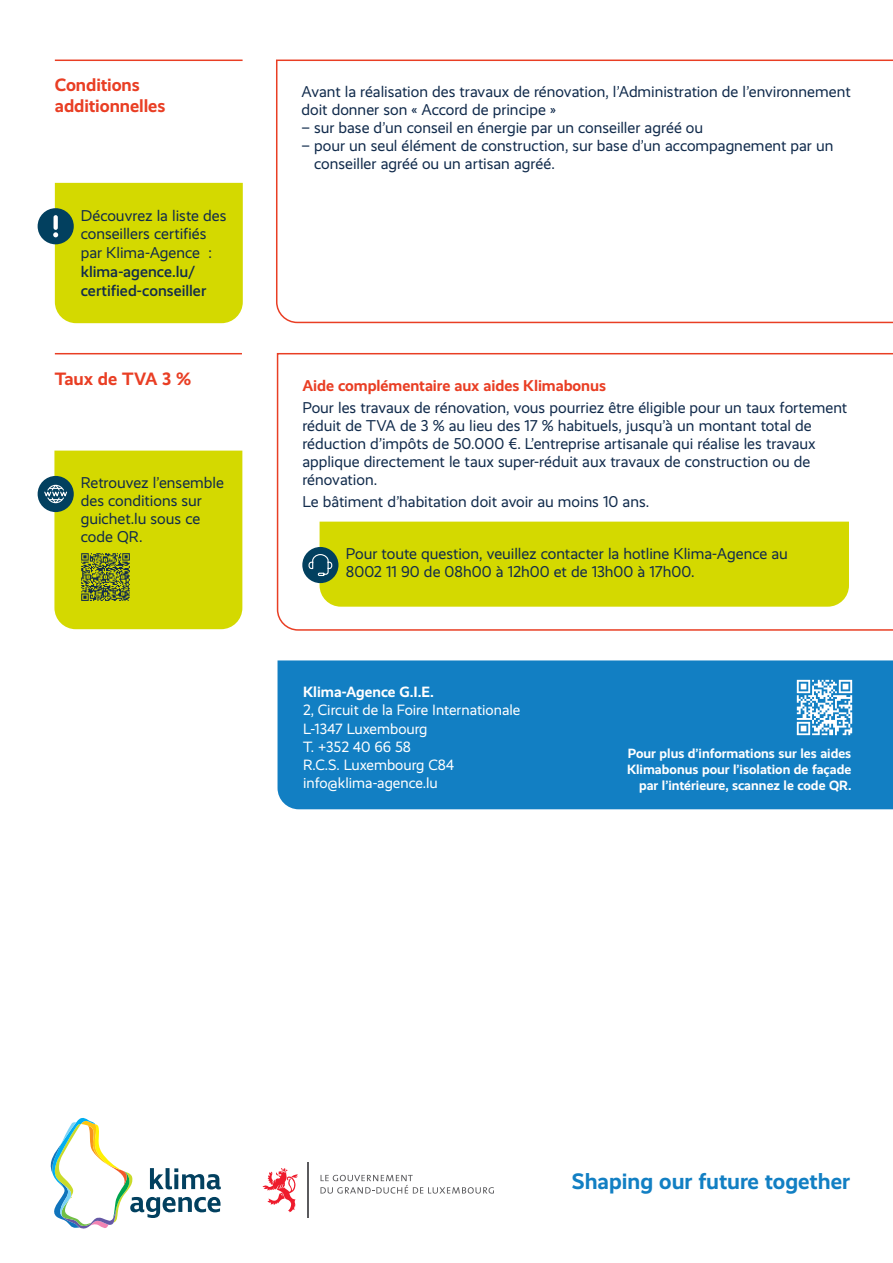
<style>
.page{position:relative;width:893px;height:1263px;background:#fff}
.page>*{position:absolute;margin:0;border:0;box-sizing:border-box;transform-origin:0 0}
.t1{font:700 22.5px "Realist";color:#127fc3}
.Sous-titre{font:700 18px/21px "Realist";letter-spacing:-.005em;color:#e93e24}
.Texte_courant{font:15.75px/18px "Realist";color:#112b4c}
.Sous-titre___mobilité_électrique{font:15.75px/18.9px "Realist";color:#112b4c}
.Texte_courant-2{font:700 15.75px "Realist";letter-spacing:-.005em;color:#e93e24}
.t2{font:15px "Realist";color:#fff}
.t3{font:700 15px "Realist";color:#fff}
.t4{font:700 13.5px/16.2px "Realist";color:#fff;text-align:right}
.s1{font-weight:500}
</style>
<div class="page">
<hr style="left:308px;top:1162px;width:1px;height:56px;background:#5a5a5d">
<svg style="left:262px;top:1168px;width:36px;height:44px"></svg>
<svg style="left:320px;top:1175px;width:174px;height:18px"></svg>
<svg style="left:50px;top:1117px;width:171px;height:112px"></svg>
<div style="left:278px;top:660px;width:615px;height:149px;background:#127fc3"></div>
<svg style="left:276px;top:353px;width:617px;height:278px"></svg>
<hr style="left:55px;top:353px;width:187px;height:1px;background:#e93e24">
<div style="left:302px;top:547px;width:36px;height:36px;background:#02405f;border-radius:50%"></div>
<div style="left:308px;top:522px;width:541px;height:85px;background:#d4d900"></div>
<div style="left:38px;top:208px;width:36px;height:36px;background:#02405f;border-radius:50%"></div>
<div style="left:53px;top:183px;width:190px;height:140px;background:#d4d900"></div>
<svg style="left:276px;top:59px;width:617px;height:265px"></svg>
<hr style="left:55px;top:60px;width:188px;height:1px;background:#e93e24">
<img style="left:794px;top:677px;width:60px;height:61px">
<div style="left:38px;top:476px;width:36px;height:36px;background:#02405f;border-radius:50%"></div>
<svg style="left:43px;top:451px;width:199px;height:178px;background:#cbd212"></svg>
<p class="Sous-titre" style="left:55px;top:75px;width:112px">Conditions additionnelles</p>
<p class="Texte_courant" style="left:301px;top:83px;width:551px">Avant la réalisation des travaux de rénovation, l’Administration de l’environnement doit donner son « Accord de principe »</p>
<p class="Texte_courant" style="left:301px;top:119px;width:403px">– sur base d’un conseil en énergie par un conseiller agréé ou</p>
<p class="Texte_courant" style="left:314px;top:137px;width:521px;text-indent:-13px">– pour un seul élément de construction, sur base d’un accompagnement par un conseiller agréé ou un artisan agréé.</p>
<p class="Sous-titre___mobilité_électrique" style="left:81px;top:206px;width:147px">Découvrez la liste des conseillers certifiés par Klima-Agence : <span class="s1">klima-agence.lu/ certified-conseiller</span></p>
<p class="Sous-titre" style="left:55px;top:368px;width:138px">Taux de TVA 3 %</p>
<p class="Sous-titre___mobilité_électrique" style="left:81px;top:474px;width:145px;line-height:18px">Retrouvez l’ensemble des conditions sur guichet.lu sous ce code QR.</p>
<p class="Texte_courant-2" style="left:302px;top:376px;width:305px">Aide complémentaire aux aides Klimabonus</p>
<p class="Texte_courant" style="left:302px;top:399px;width:546px">Pour les travaux de rénovation, vous pourriez être éligible pour un taux fortement réduit de TVA de 3 % au lieu des 17 % habituels, jusqu’à un montant total de réduction d’impôts de 50.000 €. L’entreprise artisanale qui réalise les travaux applique directement le taux super-réduit aux travaux de construction ou de rénovation.</p>
<p class="Texte_courant" style="left:302px;top:493px;width:348px">Le bâtiment d’habitation doit avoir au moins 10 ans.</p>
<p class="Texte_courant" style="left:346px;top:545px;width:443px">Pour toute question, veuillez contacter la hotline Klima-Agence au<br>8002 11 90 de 08h00 à 12h00 et de 13h00 à 17h00.</p>
<p class="t3" style="left:303px;top:684px;width:132px">Klima-Agence G.I.E.</p>
<p class="t2" style="left:303px;top:702px;width:219px">2, Circuit de la Foire Internationale</p>
<p class="t2" style="left:303px;top:720px;width:126px">L-1347 Luxembourg</p>
<p class="t2" style="left:303px;top:738px;width:110px">T. +352 40 66 58</p>
<p class="t2" style="left:303px;top:756px;width:153px">R.C.S. Luxembourg C84</p>
<p class="t2" style="left:303px;top:774px;width:136px">info@klima-agence.lu</p>
<p class="t4" style="left:627px;top:745px;width:226px">Pour plus d’informations sur les aides<br>Klimabonus pour l’isolation de façade par l’intérieure, scannez le code QR.</p>
<h1 class="t1" style="left:572px;top:1168px;width:280px">Shaping our future together</h1>
</div>
